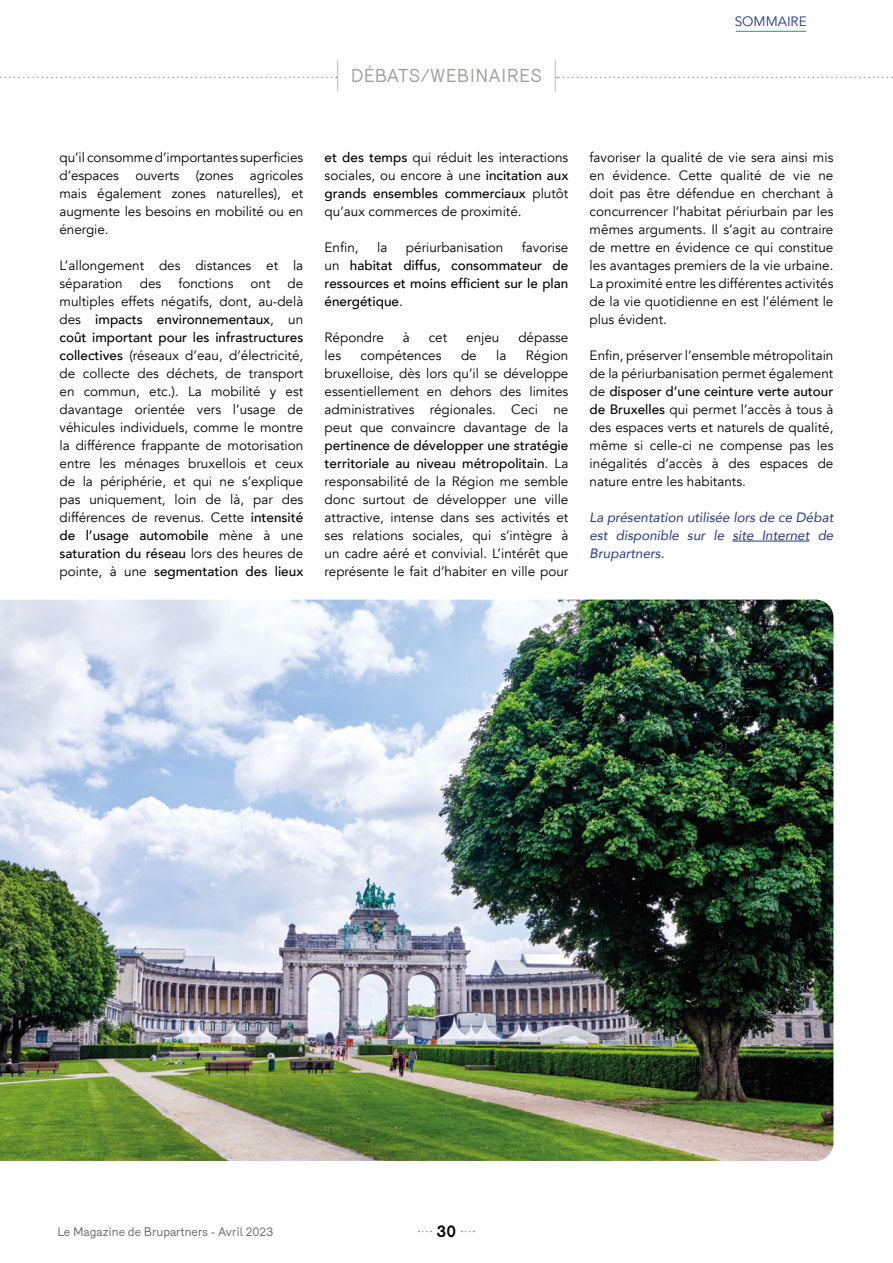
<style>
.page{position:relative;width:893px;height:1263px;background:#fff}
.page>*{position:absolute;margin:0;border:0;box-sizing:border-box;transform-origin:0 0}
.t1{font:18px "Merkury";color:#9d9d9c}
.t2{font:700 16.5px "Merkury";color:#000}
.t3{font:13.5px/18px "Avenir";color:#000;text-align:justify}
.t4{font:500 13.5px/18px "Avenir";color:#000;text-align:justify}
.t5{font:italic 13.5px/18px "Avenir";color:#25377f;text-align:justify}
.t6{font:13.5px "Avenir";color:#20388a}
.t7{font:12px "Merkury";color:#646363}
.s1{font-weight:500}
.s2{font-weight:400}
</style>
<div class="page">
<hr style="left:736px;top:31px;width:70px;height:1px;background:#00a192">
<hr style="left:337px;top:60px;width:1px;height:32px;background:#d0d0d0">
<hr style="left:555px;top:60px;width:1px;height:32px;background:#d0d0d0">
<svg style="left:556px;top:77px;width:337px;height:1px"></svg>
<hr style="left:732px;top:541px;width:77px;height:1px;background:#25377f">
<img style="left:0;top:600px;width:833px;height:561px">
<svg style="left:0;top:77px;width:337px;height:1px"></svg>
<h1 class="t1" style="left:351px;top:63px;width:193px">DÉBATS/WEBINAIRES</h1>
<p class="t6" style="left:735px;top:13px;width:73px">SOMMAIRE</p>
<p class="t3" style="left:60px;top:149px;width:245px">qu’il consomme d’importantes superficies d’espaces ouverts (zones agricoles mais également zones naturelles), et augmente les besoins en mobilité ou en énergie.</p>
<p class="t3" style="left:60px;top:257px;width:245px">L’allongement des distances et la séparation</p>
<p class="t3" style="left:140px;top:275px;width:23px">des</p>
<p class="t3" style="left:178px;top:275px;width:56px">fonctions</p>
<p class="t3" style="left:250px;top:275px;width:21px">ont</p>
<p class="t3" style="left:60px;top:275px;width:245px;text-indent:228px">de multiples effets négatifs, dont, au-delà des <span class="s1">impacts environnementaux</span>, un <span class="s1">coût important pour les infrastructures collectives</span> (réseaux d’eau, d’électricité, de collecte des déchets, de transport en commun, etc.). La mobilité y est davantage orientée vers l’usage de véhicules individuels, comme le montre la différence frappante de motorisation entre les ménages bruxellois et ceux de la périphérie, et qui ne s’explique pas uniquement, loin de là, par des différences de revenus. Cette <span class="s1">intensité de l’usage automobile</span> mène à une <span class="s1">saturation du réseau</span> lors des heures de pointe, à une <span class="s1">segmentation des lieux</span></p>
<p class="t3" style="left:325px;top:149px;width:245px"><span class="s1">et des temps</span> qui réduit les interactions sociales, ou encore à une <span class="s1">incitation aux grands ensembles commerciaux</span> plutôt qu’aux commerces de proximité.</p>
<p class="t3" style="left:325px;top:238px;width:36px">Enfin,</p>
<p class="t3" style="left:377px;top:238px;width:12px">la</p>
<p class="t3" style="left:406px;top:238px;width:99px">périurbanisation</p>
<p class="t4" style="left:325px;top:237px;width:245px;text-indent:197px"><span class="s2">favorise un</span> habitat diffus, consommateur de ressources et moins efficient sur le plan énergétique<span class="s2">.</span></p>
<p class="t3" style="left:325px;top:328px;width:61px">Répondre</p>
<p class="t3" style="left:403px;top:328px;width:9px">à</p>
<p class="t3" style="left:429px;top:328px;width:20px">cet</p>
<p class="t3" style="left:466px;top:328px;width:35px">enjeu</p>
<p class="t3" style="left:518px;top:328px;width:52px">dépasse</p>
<p class="t3" style="left:325px;top:346px;width:18px">les</p>
<p class="t3" style="left:361px;top:346px;width:83px">compétences</p>
<p class="t3" style="left:461px;top:346px;width:17px">de</p>
<p class="t3" style="left:496px;top:346px;width:12px">la</p>
<p class="t3" style="left:325px;top:346px;width:245px;text-indent:201px">Région bruxelloise, dès lors qu’il se développe essentiellement en dehors des limites administratives régionales. Ceci ne peut que convaincre davantage de la</p>
<p class="t3" style="left:325px;top:436px;width:245px"><span class="s1">pertinence de développer une stratégie territoriale au niveau métropolitain</span>. La responsabilité de la Région me semble donc surtout de développer une ville attractive, intense dans ses activités et ses relations sociales, qui s’intègre à un cadre aéré et convivial. L’intérêt que représente le fait d’habiter en ville pour</p>
<p class="t3" style="left:590px;top:149px;width:245px">favoriser la qualité de vie sera ainsi mis en évidence. Cette qualité de vie ne doit pas être défendue en cherchant à concurrencer l’habitat périurbain par les mêmes arguments. Il s’agit au contraire de mettre en évidence ce qui constitue les avantages premiers de la vie urbaine.<br>La proximité entre les différentes activités de la vie quotidienne en est l’élément le plus évident.</p>
<p class="t3" style="left:590px;top:347px;width:245px">Enfin, préserver l’ensemble métropolitain de la périurbanisation permet également de <span class="s1">disposer d’une ceinture verte autour de Bruxelles</span> qui permet l’accès à tous à des espaces verts et naturels de qualité, même si celle-ci ne compense pas les inégalités d’accès à des espaces de nature entre les habitants.</p>
<p class="t5" style="left:590px;top:508px;width:245px">La présentation utilisée lors de ce Débat est disponible sur le site Internet de Brupartners.</p>
<p class="t7" style="left:57px;top:1223px;width:217px">Le Magazine de Brupartners - Avril 2023</p>
<p class="t2" style="left:437px;top:1219px;width:21px">30</p>
</div>
